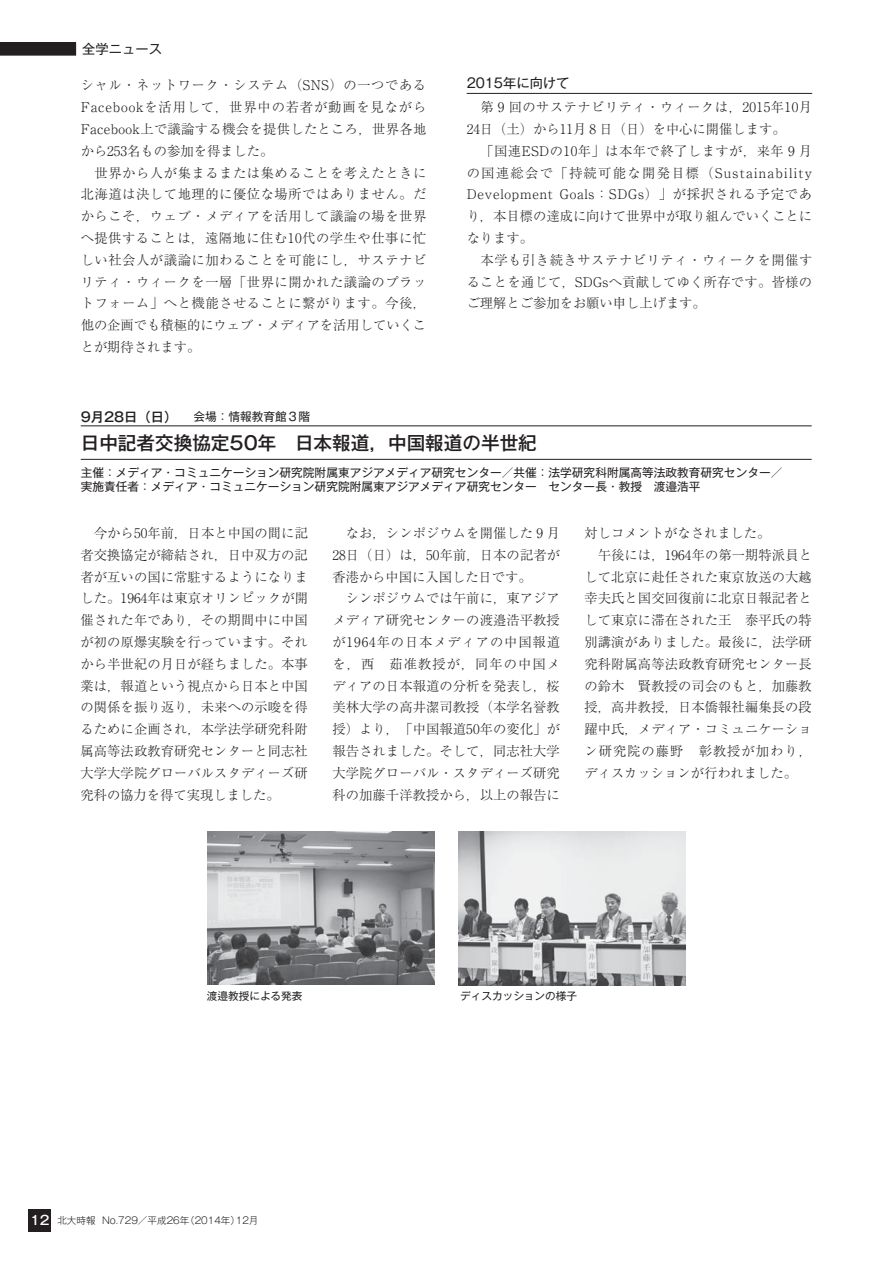
<style>
.page{position:relative;width:893px;height:1263px;background:#fff}
.page>*{position:absolute;margin:0;border:0;box-sizing:border-box;transform-origin:0 0}
.t1{font:18.6px "Gothic MB101 Pro Medium 90 msp RKSJ H";color:#231f20}
.t2{font:13.35px/21.8px "Ryumin Pro Light 90 msp RKSJ H";letter-spacing:.005em;color:#231f20}
.t3{font:13.35px/21.8px "Ryumin Pro Light 90 msp RKSJ H";letter-spacing:.04em;color:#231f20}
.t4{font:13.35px/21.8px "Ryumin Pro Light 90 msp RKSJ H";letter-spacing:.035em;color:#231f20}
.t5{font:13.35px "Gothic MB101 Pro Regular 90 msp RKSJ H";color:#231f20}
.t6{font:11.7px/14.1px "Gothic MB101 Pro Regular 90 msp RKSJ H";color:#231f20}
.t7{font:10.65px "Gothic MB101 Pro Regular 90 msp RKSJ H";color:#231f20}
.t8{font:9.6px "Gothic MB101 Pro Light 90 msp RKSJ H";color:#231f20}
.s1{font-family:"Gothic MB101 Pro Medium 90 msp RKSJ H";font-size:13.35px}
.s2{font-family:"Gothic MB101 Pro Medium 90 msp RKSJ H";font-size:12.75px;color:#fff}
</style>
<div class="page">
<div style="left:28px;top:1209px;width:23px;height:22px;background:#231f20"></div>
<svg style="left:0;top:43px;width:76px;height:12px"></svg>
<img style="left:458px;top:832px;width:228px;height:153px">
<img style="left:207px;top:832px;width:228px;height:153px">
<hr style="left:81px;top:426px;width:731px;height:1px;background:#231f20">
<hr style="left:81px;top:459px;width:731px;height:1px;background:#231f20">
<hr style="left:467px;top:93px;width:345px;height:1px;background:#231f20">
<p class="t5" style="left:82px;top:44px;width:81px">全学ニュース</p>
<p class="t3" style="left:81px;top:76px;width:347px">シャル・ネットワーク・システム（SNS）の一つである<br>Facebookを活用して，世界中の若者が動画を見ながら<br>Facebook上で議論する機会を提供したところ，世界各地から253名もの参加を得ました。<br>　世界から人が集まるまたは集めることを考えたときに北海道は決して地理的に優位な場所ではありません。だからこそ，ウェブ・メディアを活用して議論の場を世界へ提供することは，遠隔地に住む10代の学生や仕事に忙しい社会人が議論に加わることを可能にし，サステナビリティ・ウィークを一層「世界に開かれた議論のプラットフォーム」へと機能させることに繋がります。今後，他の企画でも積極的にウェブ・メディアを活用していくことが期待されます。</p>
<p class="t5" style="left:467px;top:78px;width:104px">2015年に向けて</p>
<p class="t4" style="left:467px;top:98px;width:347px">　第 9 回のサステナビリティ・ウィークは，2015年10月<br>24日（土）から11月 8 日（日）を中心に開催します。<br>　「国連ESDの10年」は本年で終了しますが，来年 9 月の国連総会で「持続可能な開発目標（Sustainability<br>Development Goals：SDGs）」が採択される予定であり，本目標の達成に向けて世界中が取り組んでいくことになります。<br>　本学も引き続きサステナビリティ・ウィークを開催することを通じて，SDGsへ貢献してゆく所存です。皆様のご理解とご参加をお願い申し上げます。</p>
<p class="t6" style="left:81px;top:411px;width:231px"><span class="s1">9月28日（日）　</span>会場：情報教育館３階</p>
<h1 class="t1" style="left:81px;top:436px;width:458px">日中記者交換協定50年　日本報道，中国報道の半世紀</h1>
<p class="t6" style="left:81px;top:467px;width:703px">主催：メディア・コミュニケーション研究院附属東アジアメディア研究センター／共催：法学研究科附属高等法政教育研究センター／実施責任者：メディア・コミュニケーション研究院附属東アジアメディア研究センター　センター長・教授　渡邉浩平</p>
<p class="t2" style="left:80px;top:524px;width:229px;text-align:justify">　今から50年前，日本と中国の間に記者交換協定が締結され，日中双方の記者が互いの国に常駐するようになりました。1964年は東京オリンピックが開催された年であり，その期間中に中国が初の原爆実験を行っています。それから半世紀の月日が経ちました。本事業は，報道という視点から日本と中国の関係を振り返り，未来への示唆を得るために企画され，本学法学研究科附属高等法政教育研究センターと同志社大学大学院グローバルスタディーズ研究科の協力を得て実現しました。</p>
<p class="t2" style="left:332px;top:524px;width:229px">　なお，シンポジウムを開催した 9 月<br>28日（日）は，50年前，日本の記者が香港から中国に入国した日です。<br>　シンポジウムでは午前に，東アジアメディア研究センターの渡邉浩平教授が1964年の日本メディアの中国報道を，西　茹准教授が，同年の中国メディアの日本報道の分析を発表し，桜美林大学の高井潔司教授（本学名誉教授）より，「中国報道50年の変化」が報告されました。そして，同志社大学大学院グローバル・スタディーズ研究科の加藤千洋教授から，以上の報告に</p>
<p class="t2" style="left:584px;top:524px;width:229px">対しコメントがなされました。<br>　午後には，1964年の第一期特派員として北京に赴任された東京放送の大越幸夫氏と国交回復前に北京日報記者として東京に滞在された王　泰平氏の特別講演がありました。最後に，法学研究科附属高等法政教育研究センター長の鈴木　賢教授の司会のもと，加藤教授，高井教授，日本僑報社編集長の段躍中氏，メディア・コミュニケーション研究院の藤野　彰教授が加わり，ディスカッションが行われました。</p>
<p class="t7" style="left:207px;top:992px;width:97px">渡邉教授による発表</p>
<p class="t7" style="left:460px;top:992px;width:118px">ディスカッションの様子</p>
<p class="t8" style="left:30px;top:1217px;width:230px"><span class="s2">12</span> 北大時報 No.729／平成26年（2014年）12月</p>
</div>
